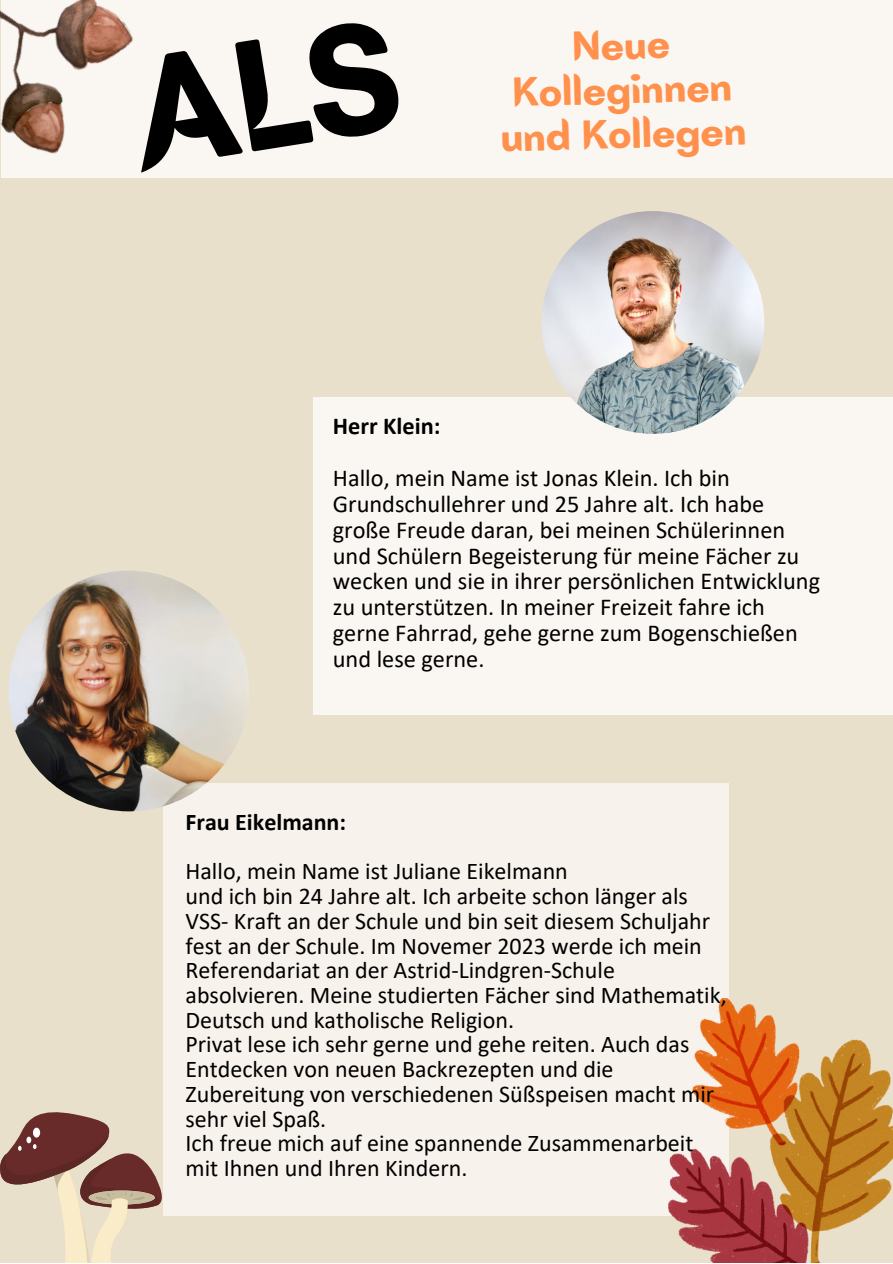
<style>
.page{position:relative;width:893px;height:1264px;background:#fff}
.page>*{position:absolute;margin:0;border:0;box-sizing:border-box;transform-origin:0 0}
.t1{font:700 41.85px/44.4px "Batangas";color:#ff914d;text-align:center}
.t2{font:24.3px/25.8px "Calibri";color:#000}
.t3{font:700 24.3px "Calibri";color:#000}
.t4{font:24px/24.8px "Calibri";color:#000}
.t5{font:700 24px "Calibri";color:#000}
</style>
<div class="page">
<div style="left:0;top:0;width:892px;height:1262px;background:#e9e0cc"></div>
<div style="left:163px;top:782px;width:565px;height:433px;background:#faf6f1"></div>
<img style="left:9px;top:570px;width:240px;height:241px;border-radius:50%">
<div style="left:1px;top:0;width:891px;height:178px;background:#faf6f1"></div>
<img style="left:668px;top:998px;width:224px;height:264px">
<img style="left:0;top:0;width:123px;height:154px">
<svg style="left:0;top:1112px;width:162px;height:150px"></svg>
<div style="left:313px;top:397px;width:579px;height:317px;background:#faf6f1"></div>
<img style="left:541px;top:211px;width:223px;height:223px;border-radius:50%">
<svg style="left:123px;top:21px;width:10px;height:29px"></svg>
<p class="t1" style="left:498px;top:25px;width:247px;rotate:-1deg">Neue<br>Kolleginnen und Kollegen</p>
<p class="t3" style="left:333px;top:416px;width:109px">Herr Klein:</p>
<p class="t2" style="left:333px;top:467px;width:488px">Hallo, mein Name ist Jonas Klein. Ich bin Grundschullehrer und 25 Jahre alt. Ich habe große Freude daran, bei meinen Schülerinnen und Schülern Begeisterung für meine Fächer zu wecken und sie in ihrer persönlichen Entwicklung zu unterstützen. In meiner Freizeit fahre ich gerne Fahrrad, gehe gerne zum Bogenschießen und lese gerne.</p>
<p class="t5" style="left:185px;top:811px;width:162px">Frau Eikelmann:</p>
<p class="t4" style="left:185px;top:860px;width:384px">Hallo, mein Name ist Juliane Eikelmann</p>
<p class="t4" style="left:185px;top:885px;width:542px">und ich bin 24 Jahre alt. Ich arbeite schon länger als VSS- Kraft an der Schule und bin seit diesem Schuljahr fest an der Schule. Im Novemer 2023 werde ich mein Referendariat an der Astrid-Lindgren-Schule absolvieren. Meine studierten Fächer sind Mathematik, Deutsch und katholische Religion.</p>
<p class="t4" style="left:185px;top:1034px;width:530px">Privat lese ich sehr gerne und gehe reiten. Auch das Entdecken von neuen Backrezepten und die Zubereitung von verschiedenen Süßspeisen macht mir sehr viel Spaß.</p>
<p class="t4" style="left:185px;top:1132px;width:509px">Ich freue mich auf eine spannende Zusammenarbeit mit Ihnen und Ihren Kindern.</p>
</div>
